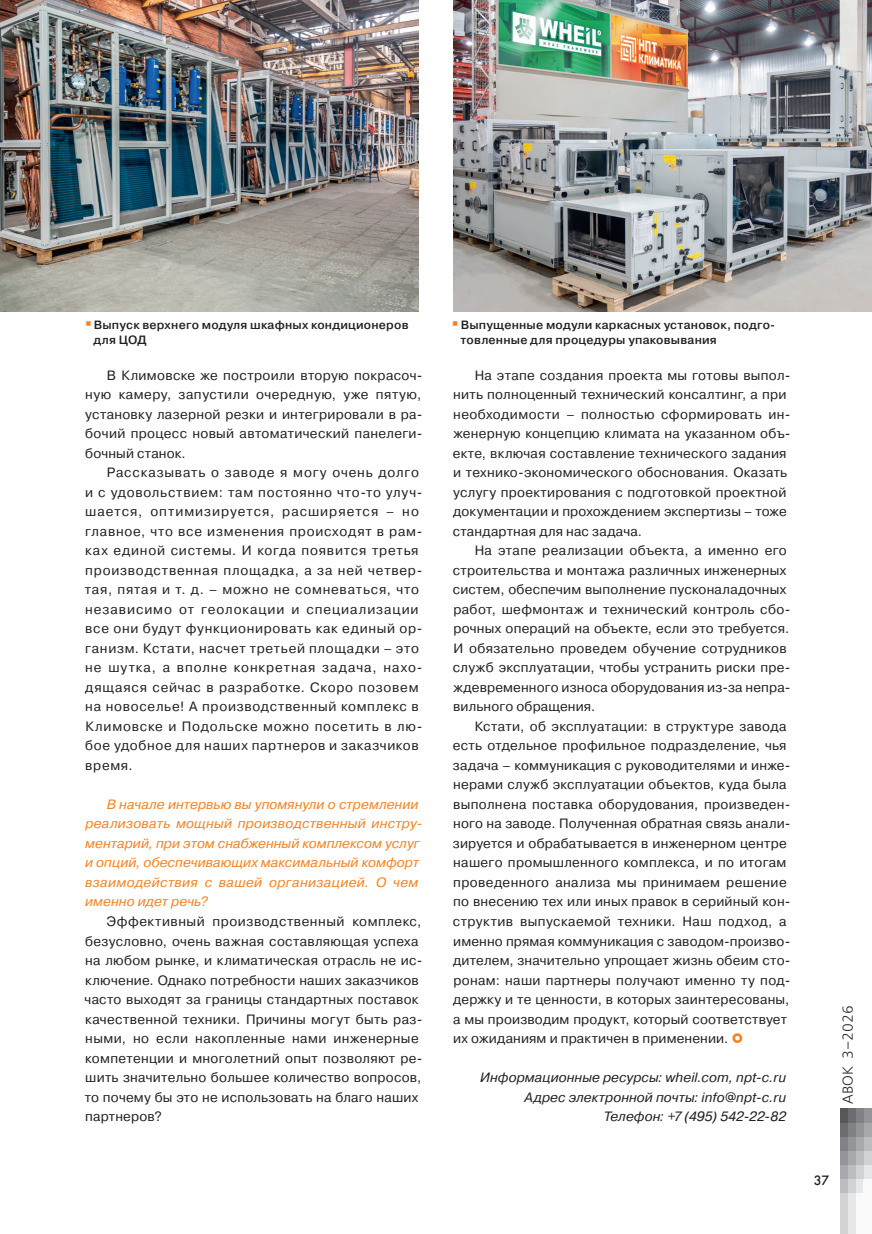
<style>
.page{position:relative;width:872px;height:1234px;background:#fff}
.page>*{position:absolute;margin:0;border:0;box-sizing:border-box;transform-origin:0 0}
.t1{font:14.4px "Free Set Light C";color:#231f20}
.main_text{font:13.5px/19.5px "Pragmatica";letter-spacing:.025em;color:#231f20}
.main_text-2{font:13.5px/19.5px "Pragmatica";letter-spacing:.055em;color:#231f20}
.main_text-3{font:italic 13.5px/19.5px "Pragmatica";letter-spacing:.005em;color:#f58220}
.main_text_firma{font:italic 13.5px "Pragmatica";letter-spacing:.005em;color:#231f20}
.t2{font:13.5px "Futura Futuris C";color:#231f20}
.t3{font:500 12px/15px "Pragmatica";letter-spacing:.02em;color:#231f20}
</style>
<div class="page">
<div style="left:863px;top:1108px;width:9px;height:14px;background:#939598"></div>
<div style="left:863px;top:1122px;width:9px;height:14px;background:#a8a9ad"></div>
<div style="left:863px;top:1136px;width:9px;height:14px;background:#bcbdc0"></div>
<div style="left:863px;top:1150px;width:9px;height:15px;background:#d1d2d4"></div>
<div style="left:863px;top:1165px;width:9px;height:14px;background:#e6e7e9"></div>
<div style="left:855px;top:1108px;width:8px;height:14px;background:#808285"></div>
<div style="left:855px;top:1122px;width:8px;height:14px;background:#939598"></div>
<div style="left:855px;top:1136px;width:8px;height:14px;background:#a8a9ad"></div>
<div style="left:855px;top:1150px;width:8px;height:15px;background:#bcbdc0"></div>
<div style="left:855px;top:1165px;width:8px;height:14px;background:#d1d2d4"></div>
<div style="left:855px;top:1179px;width:8px;height:14px;background:#e6e7e9"></div>
<div style="left:848px;top:1108px;width:7px;height:14px;background:#6c6d70"></div>
<div style="left:848px;top:1122px;width:7px;height:14px;background:#808285"></div>
<div style="left:848px;top:1136px;width:7px;height:14px;background:#939598"></div>
<div style="left:848px;top:1150px;width:7px;height:15px;background:#a8a9ad"></div>
<div style="left:848px;top:1165px;width:7px;height:14px;background:#bcbdc0"></div>
<div style="left:848px;top:1179px;width:7px;height:14px;background:#d1d2d4"></div>
<div style="left:840px;top:1108px;width:8px;height:14px;background:#57585a"></div>
<div style="left:840px;top:1122px;width:8px;height:14px;background:#6c6d70"></div>
<div style="left:840px;top:1136px;width:8px;height:14px;background:#808285"></div>
<div style="left:840px;top:1150px;width:8px;height:15px;background:#939598"></div>
<div style="left:840px;top:1165px;width:8px;height:14px;background:#a8a9ad"></div>
<div style="left:840px;top:1179px;width:8px;height:14px;background:#bcbdc0"></div>
<div style="left:863px;top:1179px;width:9px;height:54px;background:#fafafa"></div>
<div style="left:855px;top:1193px;width:8px;height:40px;background:#fafafa"></div>
<div style="left:848px;top:1193px;width:7px;height:40px;background:#e6e7e9"></div>
<div style="left:840px;top:1193px;width:8px;height:40px;background:#d1d2d4"></div>
<img style="left:453px;top:0;width:419px;height:311px">
<img style="left:0;top:0;width:419px;height:311px">
<p class="t3" style="left:94px;top:317px;width:316px">Выпуск верхнего модуля шкафных кондиционеров для ЦОД</p>
<p class="t3" style="left:460px;top:317px;width:316px">Выпущенные модули каркасных установок, подго&shy;товленные для процедуры упаковывания</p>
<p class="main_text" style="left:85px;top:365px;width:339px;text-align:justify;text-indent:22px">В Климовске же построили вторую покрасоч&shy;ную камеру, запустили очередную, уже пятую, установку лазерной резки и интегрировали в ра&shy;бочий процесс новый автоматический панелеги&shy;бочный станок.</p>
<p class="main_text-2" style="left:85px;top:463px;width:339px;text-indent:22px">Рассказывать о заводе я могу очень долго и с удовольствием: там постоянно что-то улуч&shy;шается, оптимизируется, расширяется – но главное, что все изменения происходят в рам&shy;ках единой системы. И когда появится третья производственная площадка, а за ней четвер&shy;тая, пятая и т. д. – можно не сомневаться, что независимо от геолокации и специализации все они будут функционировать как единый ор&shy;ганизм. Кстати, насчет третьей площадки – это не шутка, а вполне конкретная задача, нахо&shy;дящаяся сейчас в разработке. Скоро позовем на новоселье! А производственный комплекс в Климовске и Подольске можно посетить в лю&shy;бое удобное для наших партнеров и заказчиков время.</p>
<p class="main_text-3" style="left:85px;top:794px;width:339px;text-indent:22px">В начале интервью вы упомянули о стремлении реализовать мощный производственный инстру&shy;ментарий, при этом снабженный комплексом услуг и опций, обеспечивающих максимальный комфорт взаимодействия с вашей организацией. О чем именно идет речь?</p>
<p class="main_text" style="left:85px;top:911px;width:339px;text-indent:22px">Эффективный производственный комплекс, безусловно, очень важная составляющая успеха на любом рынке, и климатическая отрасль не ис&shy;ключение. Однако потребности наших заказчиков часто выходят за границы стандартных поставок качественной техники. Причины могут быть раз&shy;ными, но если накопленные нами инженерные компетенции и многолетний опыт позволяют ре&shy;шить значительно большее количество вопросов, то почему бы это не использовать на благо наших партнеров?</p>
<p class="main_text" style="left:453px;top:365px;width:339px;text-indent:22px">На этапе создания проекта мы готовы выпол&shy;нить полноценный технический консалтинг, а при необходимости – полностью сформировать ин&shy;женерную концепцию климата на указанном объ&shy;екте, включая составление технического задания и технико-экономического обоснования. Оказать услугу проектирования с подготовкой проектной документации и прохождением экспертизы – тоже стандартная для нас задача.</p>
<p class="main_text" style="left:453px;top:541px;width:339px;text-indent:22px">На этапе реализации объекта, а именно его строительства и монтажа различных инженерных систем, обеспечим выполнение пусконаладочных работ, шефмонтаж и технический контроль сбо&shy;рочных операций на объекте, если это требуется.<br>И обязательно проведем обучение сотрудников служб эксплуатации, чтобы устранить риски пре&shy;ждевременного износа оборудования из-за непра&shy;вильного обращения.</p>
<p class="main_text" style="left:453px;top:716px;width:339px;text-indent:22px">Кстати, об эксплуатации: в структуре завода есть отдельное профильное подразделение, чья задача – коммуникация с руководителями и инже&shy;нерами служб эксплуатации объектов, куда была выполнена поставка оборудования, произведен&shy;ного на заводе. Полученная обратная связь анали&shy;зируется и обрабатывается в инженерном центре нашего промышленного комплекса, и по итогам проведенного анализа мы принимаем решение по внесению тех или иных правок в серийный кон&shy;структив выпускаемой техники. Наш подход, а именно прямая коммуникация с заводом-произво&shy;дителем, значительно упрощает жизнь обеим сто&shy;ронам: наши партнеры получают именно ту под&shy;держку и те ценности, в которых заинтересованы, а мы производим продукт, который соответствует их ожиданиям и практичен в применении.</p>
<p class="main_text_firma" style="left:480px;top:1068px;width:307px">Информационные ресурсы: wheil.com, npt-c.ru</p>
<p class="main_text_firma" style="left:524px;top:1088px;width:263px">Адрес электронной почты: info@npt-c.ru</p>
<p class="main_text_firma" style="left:603px;top:1107px;width:184px">Телефон: +7 (495) 542-22-82</p>
<p class="t1" style="left:840px;top:1103px;width:100px;rotate:-90deg">АВОК 3–2026</p>
<p class="t2" style="left:814px;top:1171px;width:17px">37</p>
</div>
